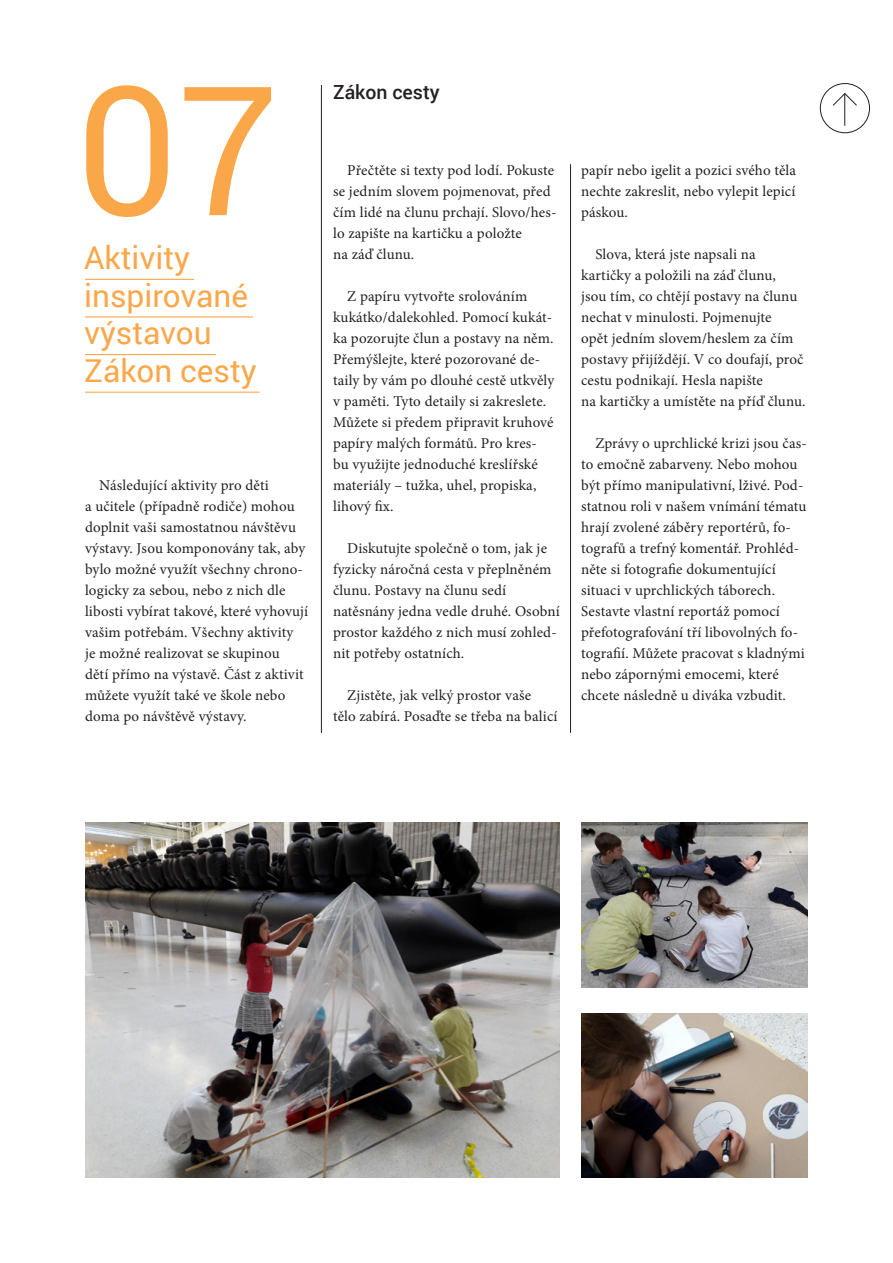
<style>
.page{position:relative;width:893px;height:1263px;background:#fff}
.page>*{position:absolute;margin:0;border:0;box-sizing:border-box;transform-origin:0 0}
.t1{font:180px "Roboto";color:#faa74a}
.t2{font:31.5px/37.5px "Roboto";color:#faa74a}
.t3{font:500 19.5px "Roboto";color:#231f20}
.t4{font:15px/21px "Minion Pro";letter-spacing:.01em;color:#231f20}
</style>
<div class="page">
<div style="left:820px;top:83px;width:50px;height:50px;border:1px solid #231f20;border-radius:50%"></div>
<hr style="left:844px;top:94px;width:1px;height:32px;background:#231f20">
<svg style="left:833px;top:93px;width:24px;height:13px"></svg>
<hr style="left:321px;top:85px;width:1px;height:648px;background:#231f20">
<hr style="left:570px;top:164px;width:1px;height:569px;background:#231f20">
<img style="left:85px;top:823px;width:475px;height:355px">
<img style="left:581px;top:1013px;width:227px;height:165px">
<img style="left:581px;top:823px;width:227px;height:165px">
<hr style="left:85px;top:316px;width:168px;height:1px;background:#faa74a">
<hr style="left:85px;top:354px;width:131px;height:1px;background:#faa74a">
<hr style="left:85px;top:392px;width:174px;height:1px;background:#faa74a">
<hr style="left:85px;top:279px;width:109px;height:1px;background:#faa74a">
<h1 class="t1" style="left:76px;top:25px;width:204px">07</h1>
<h2 class="t2" style="left:84px;top:238px;width:174px">Aktivity inspirované výstavou<br>Zákon cesty</h2>
<p class="t4" style="left:85px;top:475px;width:225px;text-indent:14px">Následující aktivity pro děti<br>a učitele (případně rodiče) mohou doplnit vaši samostatnou návštěvu výstavy. Jsou komponovány tak, aby bylo možné využít všechny chrono&shy;logicky za sebou, nebo z nich dle libosti vybírat takové, které vyhovují vašim potřebám. Všechny aktivity<br>je možné realizovat se skupinou<br>dětí přímo na výstavě. Část z aktivit můžete využít také ve škole nebo doma po návštěvě výstavy.</p>
<h3 class="t3" style="left:333px;top:78px;width:108px">Zákon cesty</h3>
<p class="t4" style="left:333px;top:160px;width:225px;text-indent:14px">Přečtěte si texty pod lodí. Pokuste se jedním slovem pojmenovat, před čím lidé na člunu prchají. Slovo/hes&shy;lo zapište na kartičku a položte<br>na záď člunu.</p>
<p class="t4" style="left:333px;top:286px;width:223px;text-indent:14px">Z papíru vytvořte srolováním kukátko/dalekohled. Pomocí kukát&shy;ka pozorujte člun a postavy na něm.<br>Přemýšlejte, které pozorované de&shy;taily by vám po dlouhé cestě utkvěly v paměti. Tyto detaily si zakreslete.<br>Můžete si předem připravit kruhové papíry malých formátů. Pro kres&shy;bu využijte jednoduché kreslířské materiály – tužka, uhel, propiska, lihový fix.</p>
<p class="t4" style="left:333px;top:538px;width:228px;text-indent:14px">Diskutujte společně o tom, jak je fyzicky náročná cesta v přeplněném člunu. Postavy na člunu sedí natěsnány jedna vedle druhé. Osobní prostor každého z nich musí zohled&shy;nit potřeby ostatních.</p>
<p class="t4" style="left:333px;top:685px;width:226px;text-indent:14px">Zjistěte, jak velký prostor vaše tělo zabírá. Posaďte se třeba na balicí</p>
<p class="t4" style="left:581px;top:160px;width:216px;text-align:justify">papír nebo igelit a pozici svého těla nechte zakreslit, nebo vylepit lepicí páskou.</p>
<p class="t4" style="left:581px;top:244px;width:226px;text-indent:14px">Slova, která jste napsali na kartičky a položili na záď člunu,<br>jsou tím, co chtějí postavy na člunu nechat v minulosti. Pojmenujte<br>opět jedním slovem/heslem za čím postavy přijíždějí. V co doufají, proč cestu podnikají. Hesla napište<br>na kartičky a umístěte na příď člunu.</p>
<p class="t4" style="left:581px;top:433px;width:227px;text-indent:14px">Zprávy o uprchlické krizi jsou čas&shy;to emočně zabarveny. Nebo mohou být přímo manipulativní, lživé. Pod&shy;statnou roli v našem vnímání tématu hrají zvolené záběry reportérů, fo&shy;tografů a trefný komentář. Prohléd&shy;něte si fotografie dokumentující situaci v uprchlických táborech.<br>Sestavte vlastní reportáž pomocí přefotografování tří libovolných fo&shy;tografií. Můžete pracovat s kladnými nebo zápornými emocemi, které chcete následně u diváka vzbudit.</p>
</div>
